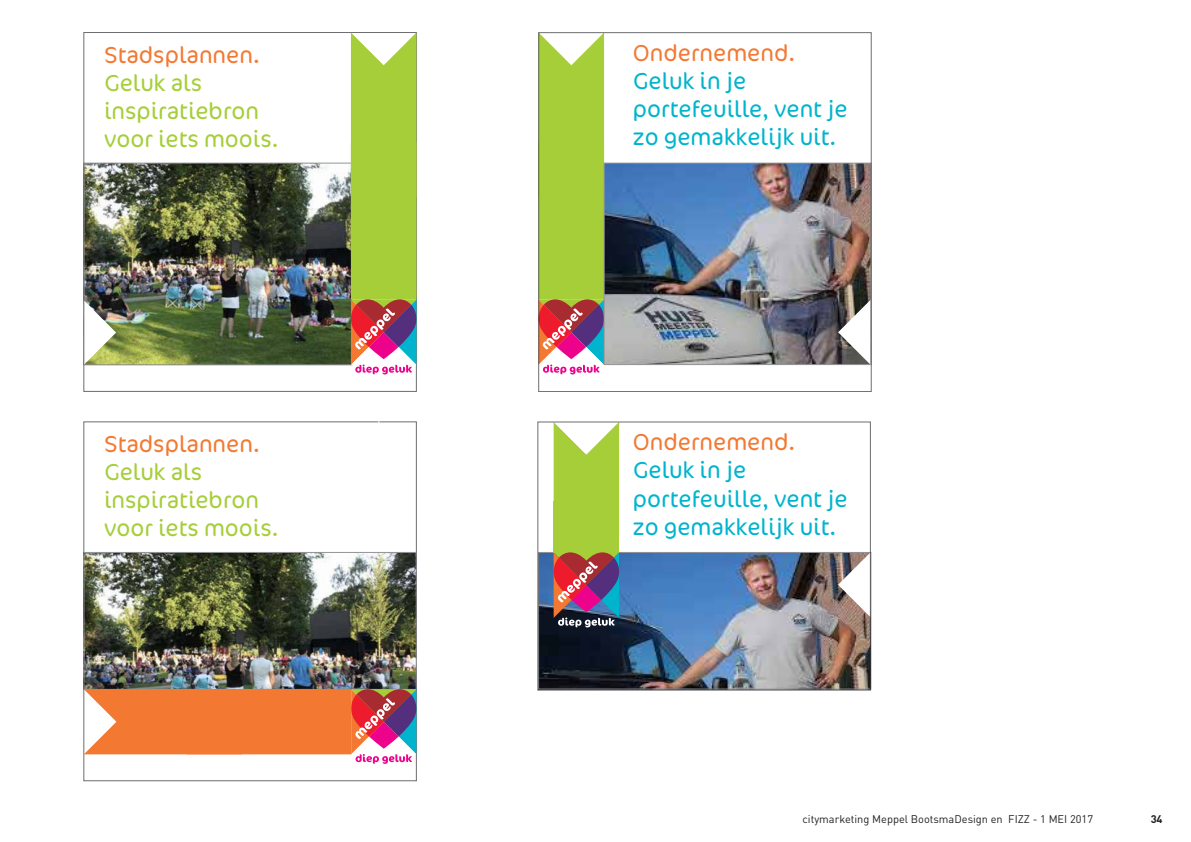
<style>
.page{position:relative;width:1191px;height:842px;background:#fff}
.page>*{position:absolute;margin:0;border:0;box-sizing:border-box;transform-origin:0 0}
.t1{font:300 23.4px/28.1px "Cocon";color:#00b4cd}
.t2{font:300 23.4px/28.1px "Cocon";color:#a6ce39}
.t3{font:300 23.4px "Cocon";color:#f37932}
.t4{font:11px "DIN";color:#231f20}
.t5{font:700 11px "DIN";color:#231f20}
</style>
<div class="page">
<svg style="left:540px;top:35px;width:64px;height:339px;background:#adbc53"></svg>
<img style="left:540px;top:554px;width:328px;height:133px">
<div style="left:538px;top:552px;width:333px;height:137px;border:1px solid #939598"></div>
<img style="left:86px;top:165px;width:264px;height:198px">
<div style="left:84px;top:163px;width:268px;height:202px;border:1px solid #939598"></div>
<svg style="left:86px;top:300px;width:30px;height:65px"></svg>
<img style="left:606px;top:165px;width:263px;height:198px">
<div style="left:604px;top:163px;width:267px;height:202px;border:1px solid #939598"></div>
<svg style="left:838px;top:300px;width:31px;height:65px"></svg>
<svg style="left:838px;top:552px;width:30px;height:65px"></svg>
<img style="left:86px;top:554px;width:328px;height:133px">
<div style="left:84px;top:552px;width:332px;height:137px;border:1px solid #939598"></div>
<svg style="left:553px;top:421px;width:66px;height:80px"></svg>
<svg style="left:838px;top:690px;width:32px;height:1px"></svg>
<div style="left:538px;top:33px;width:333px;height:359px;border:1px solid #6c6d70"></div>
<div style="left:538px;top:422px;width:332px;height:268px;border:1px solid #6c6d70"></div>
<svg style="left:351px;top:33px;width:65px;height:341px;background:#b0bc53"></svg>
<svg style="left:84px;top:689px;width:332px;height:75px"></svg>
<div style="left:553px;top:501px;width:66px;height:51px;background:#a6ce39"></div>
<svg style="left:553px;top:552px;width:66px;height:75px;background:#8d536a"></svg>
<p class="t3" style="left:104px;top:41px;width:157px">Stadsplannen.</p>
<p class="t2" style="left:104px;top:69px;width:176px">Geluk als inspiratiebron voor iets moois.</p>
<p class="t3" style="left:104px;top:430px;width:157px">Stadsplannen.</p>
<p class="t2" style="left:104px;top:459px;width:176px">Geluk als inspiratiebron voor iets moois.</p>
<p class="t3" style="left:633px;top:39px;width:164px">Ondernemend.</p>
<p class="t1" style="left:633px;top:68px;width:216px">Geluk in je portefeuille, vent je zo gemakkelijk uit.</p>
<p class="t3" style="left:633px;top:429px;width:164px">Ondernemend.</p>
<p class="t1" style="left:633px;top:457px;width:216px">Geluk in je portefeuille, vent je zo gemakkelijk uit.</p>
<p class="t4" style="left:802px;top:812px;width:292px">citymarketing Meppel BootsmaDesign en FIZZ - 1 MEI 2017</p>
<p class="t5" style="left:1150px;top:812px;width:13px">34</p>
</div>
